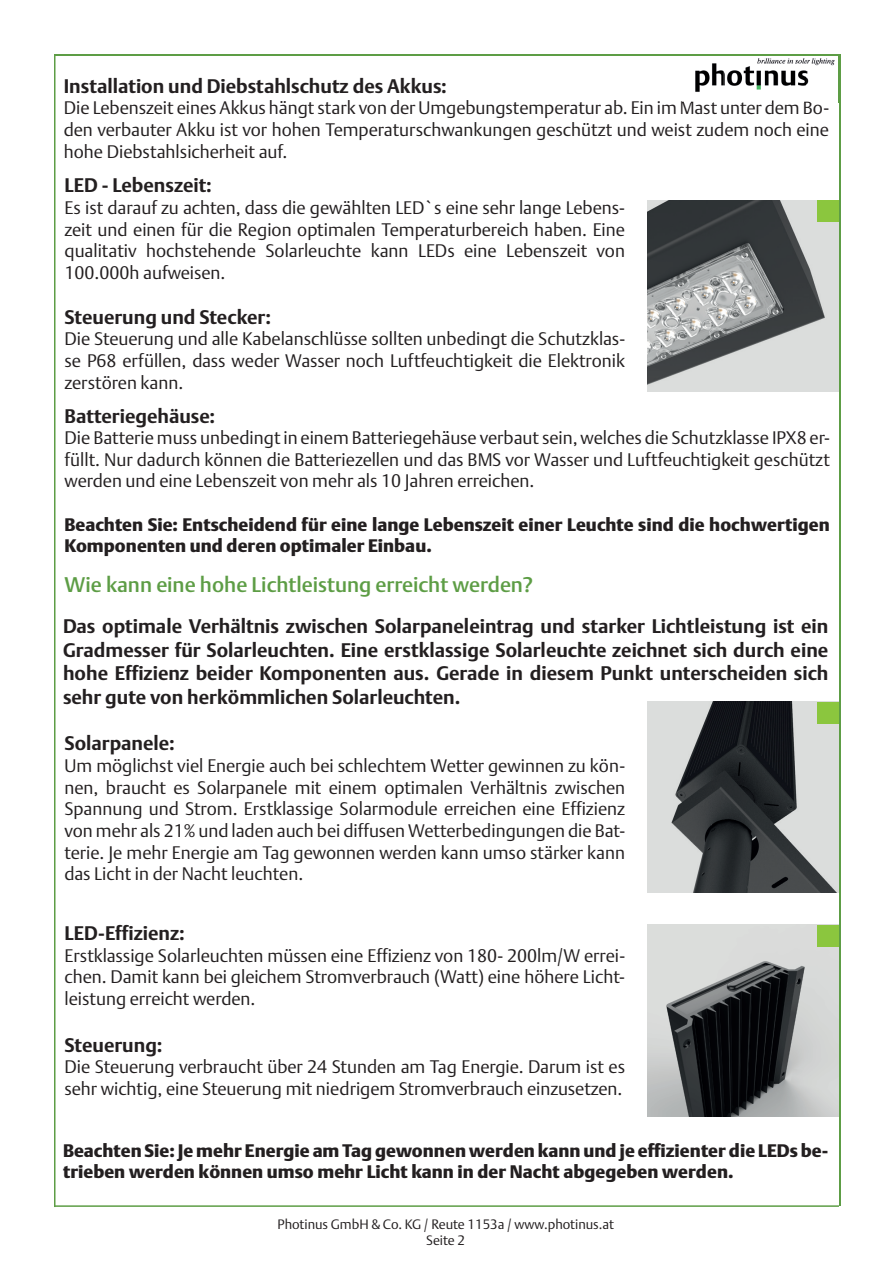
<style>
.page{position:relative;width:893px;height:1263px;background:#fff}
.page>*{position:absolute;margin:0;border:0;box-sizing:border-box;transform-origin:0 0}
.t1{font:500 21px "DTL Argo T";color:#5d9d45}
.t2{font:700 19.5px/23.4px "DTL Argo ST";color:#231f20;text-align:justify}
.t3{font:300 18px/21.6px "DTL Argo T";color:#231f20;text-align:justify}
.t4{font:900 18px/21.6px "DTL Argo ST";color:#231f20}
.t5{font:300 13.5px/16.2px "DTL Argo T";color:#231f20;text-align:center}
</style>
<div class="page">
<hr style="left:54px;top:54px;width:785px;height:2px;background:#5d9d45">
<hr style="left:839px;top:54px;width:1px;height:1152px;background:#5d9d45">
<hr style="left:54px;top:1205px;width:785px;height:2px;background:#5d9d45">
<hr style="left:54px;top:55px;width:2px;height:1152px;background:#5d9d45">
<img style="left:647px;top:701px;width:191px;height:191px">
<img style="left:647px;top:201px;width:191px;height:191px">
<img style="left:647px;top:925px;width:191px;height:191px">
<div style="left:817px;top:201px;width:21px;height:21px;background:#8bc63e"></div>
<div style="left:817px;top:702px;width:21px;height:21px;background:#8bc63e"></div>
<div style="left:817px;top:925px;width:21px;height:22px;background:#8bc63e"></div>
<img style="left:695px;top:58px;width:111px;height:34px">
<img style="left:806px;top:54px;width:35px;height:48px">
<img style="left:806px;top:54px;width:33px;height:2px">
<img style="left:839px;top:54px;width:1px;height:48px">
<img style="left:682px;top:100px;width:146px;height:2px">
<p class="t2" style="left:64px;top:74px;width:385px">Installation und Diebstahlschutz des Akkus:</p>
<p class="t3" style="left:64px;top:97px;width:767px">Die Lebenszeit eines Akkus hängt stark von der Umgebungstemperatur ab. Ein im Mast unter dem Bo&shy;den verbauter Akku ist vor hohen Temperaturschwankungen geschützt und weist zudem noch eine hohe Diebstahlsicherheit auf.</p>
<p class="t2" style="left:65px;top:174px;width:149px">LED - Lebenszeit:</p>
<p class="t3" style="left:65px;top:197px;width:562px">Es ist darauf zu achten, dass die gewählten LED`s eine sehr lange Lebens&shy;zeit und einen für die Region optimalen Temperaturbereich haben. Eine qualitativ hochstehende Solarleuchte kann LEDs eine Lebenszeit von 100.000h aufweisen.</p>
<p class="t2" style="left:65px;top:305px;width:208px">Steuerung und Stecker:</p>
<p class="t3" style="left:65px;top:328px;width:562px">Die Steuerung und alle Kabelanschlüsse sollten unbedingt die Schutzklas&shy;se P68 erfüllen, dass weder Wasser noch Luftfeuchtigkeit die Elektronik zerstören kann.</p>
<p class="t2" style="left:65px;top:404px;width:152px">Batteriegehäuse:</p>
<p class="t3" style="left:65px;top:427px;width:767px">Die Batterie muss unbedingt in einem Batteriegehäuse verbaut sein, welches die Schutzklasse IPX8 er&shy;füllt. Nur dadurch können die Batteriezellen und das BMS vor Wasser und Luftfeuchtigkeit geschützt werden und eine Lebenszeit von mehr als 10 Jahren erreichen.</p>
<p class="t4" style="left:65px;top:513px;width:767px">Beachten Sie: Entscheidend für eine lange Lebenszeit einer Leuchte sind die hochwertigen<br>Komponenten und deren optimaler Einbau.</p>
<p class="t1" style="left:65px;top:572px;width:470px">Wie kann eine hohe Lichtleistung erreicht werden?</p>
<p class="t2" style="left:63px;top:615px;width:767px">Das optimale Verhältnis zwischen Solarpaneleintrag und starker Lichtleistung ist ein Gradmesser für Solarleuchten. Eine erstklassige Solarleuchte zeichnet sich durch eine hohe Effizienz beider Komponenten aus. Gerade in diesem Punkt unterscheiden sich sehr gute von herkömmlichen Solarleuchten.</p>
<p class="t2" style="left:65px;top:732px;width:112px">Solarpanele:</p>
<p class="t3" style="left:65px;top:755px;width:562px">Um möglichst viel Energie auch bei schlechtem Wetter gewinnen zu kön&shy;nen, braucht es Solarpanele mit einem optimalen Verhältnis zwischen Spannung und Strom. Erstklassige Solarmodule erreichen eine Effizienz von mehr als 21% und laden auch bei diffusen Wetterbedingungen die Bat&shy;terie. Je mehr Energie am Tag gewonnen werden kann umso stärker kann das Licht in der Nacht leuchten.</p>
<p class="t2" style="left:65px;top:921px;width:122px">LED-Effizienz:</p>
<p class="t3" style="left:65px;top:944px;width:562px">Erstklassige Solarleuchten müssen eine Effizienz von 180- 200lm/W errei&shy;chen. Damit kann bei gleichem Stromverbrauch (Watt) eine höhere Licht&shy;leistung erreicht werden.</p>
<p class="t2" style="left:65px;top:1033px;width:100px">Steuerung:</p>
<p class="t3" style="left:65px;top:1056px;width:562px">Die Steuerung verbraucht über 24 Stunden am Tag Energie. Darum ist es sehr wichtig, eine Steuerung mit niedrigem Stromverbrauch einzusetzen.</p>
<p class="t4" style="left:63px;top:1139px;width:767px">Beachten Sie: Je mehr Energie am Tag gewonnen werden kann und je effizienter die LEDs be&shy;trieben werden können umso mehr Licht kann in der Nacht abgegeben werden.</p>
<p class="t5" style="left:278px;top:1216px;width:338px">Photinus GmbH &amp; Co. KG / Reute 1153a / www.photinus.at<br>Seite 2</p>
</div>
